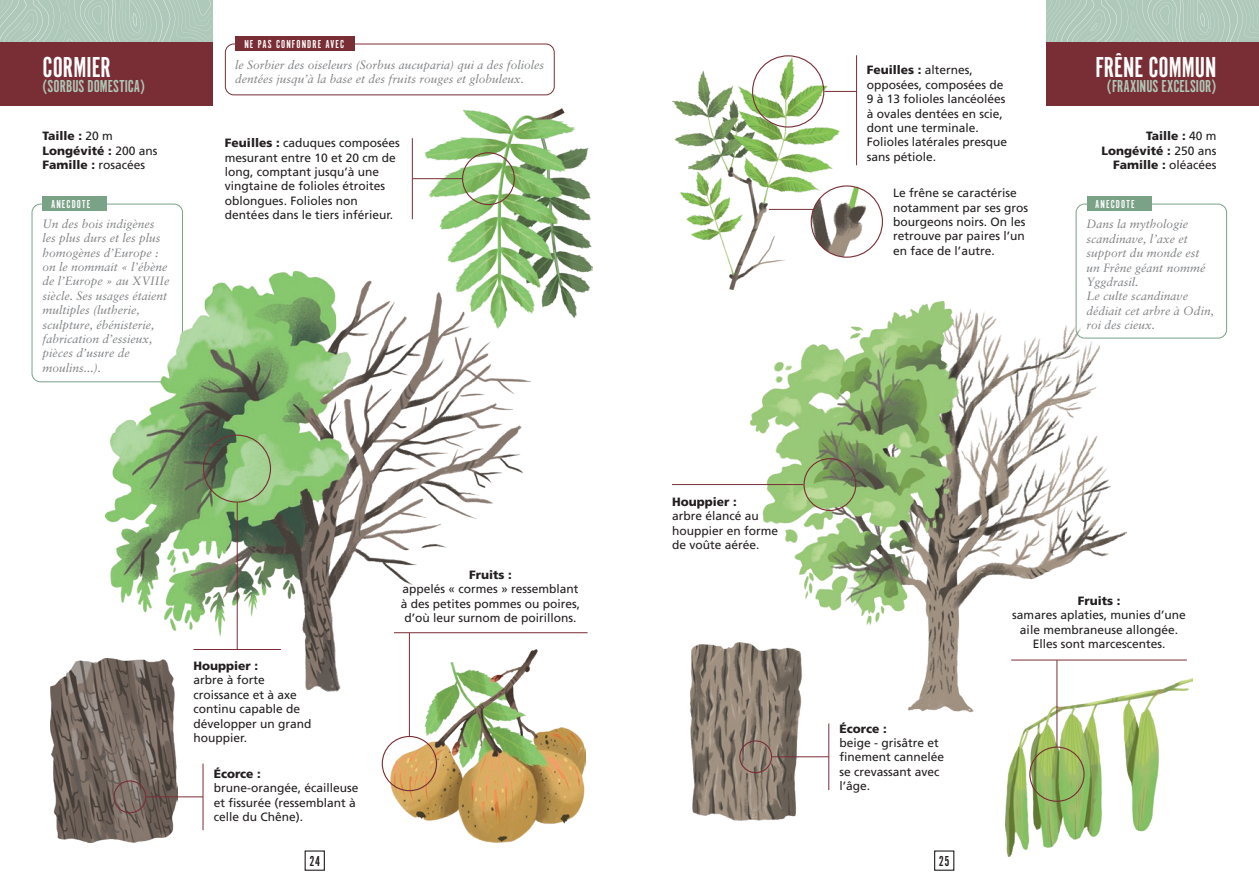
<style>
.page{position:relative;width:1259px;height:893px;background:#fff}
.page>*{position:absolute;margin:0;border:0;box-sizing:border-box;transform-origin:0 0}
.t1{font:30px "Alternate Got No 1 D";color:#fff}
.t2{font:18px "Alternate Got No 1 D";color:#aec8b9}
.t3{font:15px "Alternate Got No 1 D";color:#231f20}
.t4{font:12px/14.4px "Frutiger LT Com";color:#231f20}
.t5{font:italic 12px/14.4px "Sabon LT Pro";color:#808285}
.t6{font:900 12px/14.4px "Frutiger LT Com";color:#231f20}
.t7{font:12px "Alternate Got No 1 D";letter-spacing:.09em;color:#fff}
.s1{font-weight:400}
.s2{font-weight:900}
</style>
<div class="page">
<img style="left:750px;top:302px;width:377px;height:411px">
<img style="left:1005px;top:678px;width:187px;height:179px">
<svg style="left:0;top:0;width:211px;height:43px;background:#b0c7b9"></svg>
<img style="left:424px;top:108px;width:168px;height:210px">
<img style="left:51px;top:658px;width:126px;height:184px">
<img style="left:390px;top:649px;width:195px;height:194px">
<hr style="left:394px;top:632px;width:193px;height:1px;background:#792e35">
<hr style="left:1011px;top:660px;width:175px;height:1px;background:#792e35">
<hr style="left:409px;top:633px;width:1px;height:103px;background:#792e35">
<hr style="left:1056px;top:660px;width:1px;height:86px;background:#792e35">
<svg style="left:1046px;top:0;width:213px;height:43px;background:#b0c7b9"></svg>
<img style="left:673px;top:57px;width:166px;height:232px">
<img style="left:690px;top:638px;width:115px;height:183px">
<div style="left:225px;top:44px;width:329px;height:51px;border:1px solid #792e35;border-radius:9px"></div>
<div style="left:236px;top:37px;width:119px;height:14px;background:#792e35"></div>
<div style="left:32px;top:204px;width:151px;height:178px;border:1px solid #79a287;border-radius:9px"></div>
<div style="left:1075px;top:204px;width:152px;height:134px;border:1px solid #79a287;border-radius:9px"></div>
<div style="left:43px;top:197px;width:64px;height:14px;background:#79a287"></div>
<div style="left:1086px;top:197px;width:65px;height:14px;background:#79a287"></div>
<img style="left:105px;top:271px;width:426px;height:421px">
<div style="left:0;top:43px;width:213px;height:63px;background:#792e35"></div>
<div style="left:462px;top:152px;width:53px;height:53px;border:1px solid #792e35;border-radius:50%"></div>
<div style="left:803px;top:458px;width:53px;height:53px;border:1px solid #792e35;border-radius:50%"></div>
<div style="left:752px;top:55px;width:72px;height:73px;border:1px solid #792e35;border-radius:50%"></div>
<img style="left:811px;top:186px;width:71px;height:71px;border-radius:36px">
<div style="left:810px;top:185px;width:73px;height:73px;border:1px solid #792e35;border-radius:50%"></div>
<hr style="left:412px;top:138px;width:1px;height:81px;background:#792e35">
<hr style="left:856px;top:55px;width:1px;height:110px;background:#792e35">
<hr style="left:412px;top:178px;width:50px;height:1px;background:#792e35">
<hr style="left:672px;top:484px;width:131px;height:1px;background:#792e35">
<div style="left:113px;top:780px;width:33px;height:33px;border:1px solid #792e35;border-radius:50%"></div>
<div style="left:739px;top:740px;width:33px;height:33px;border:1px solid #792e35;border-radius:50%"></div>
<div style="left:203px;top:435px;width:68px;height:68px;border:1px solid #792e35;border-radius:50%"></div>
<hr style="left:146px;top:797px;width:57px;height:1px;background:#792e35">
<hr style="left:772px;top:756px;width:57px;height:1px;background:#792e35">
<div style="left:382px;top:736px;width:55px;height:55px;border:1px solid #792e35;border-radius:50%"></div>
<div style="left:1029px;top:746px;width:55px;height:56px;border:1px solid #792e35;border-radius:50%"></div>
<div style="left:1046px;top:43px;width:213px;height:63px;background:#792e35"></div>
<hr style="left:193px;top:649px;width:88px;height:1px;background:#792e35">
<hr style="left:237px;top:503px;width:1px;height:147px;background:#792e35">
<hr style="left:203px;top:764px;width:1px;height:66px;background:#792e35">
<hr style="left:828px;top:723px;width:1px;height:67px;background:#792e35">
<hr style="left:824px;top:91px;width:32px;height:1px;background:#792e35">
<hr style="left:769px;top:209px;width:44px;height:1px;background:#792e35">
<div style="left:305px;top:850px;width:20px;height:21px;border:1px solid #231f20"></div>
<div style="left:934px;top:850px;width:20px;height:21px;border:1px solid #231f20"></div>
<p class="t7" style="left:244px;top:38px;width:101px">NE PAS CONFONDRE AVEC</p>
<p class="t1" style="left:1095px;top:51px;width:122px">FRÊNE COMMUN</p>
<p class="t2" style="left:1107px;top:76px;width:111px">(FRAXINUS EXCELSIOR)</p>
<p class="t6" style="left:1146px;top:129px;width:72px">Taille : <span class="s1">40 m</span></p>
<p class="t6" style="left:1101px;top:143px;width:117px">Longévité : <span class="s1">250 ans</span></p>
<p class="t6" style="left:1113px;top:158px;width:105px">Famille : <span class="s1">oléacées</span></p>
<p class="t1" style="left:43px;top:51px;width:70px">CORMIER</p>
<p class="t2" style="left:43px;top:76px;width:104px">(SORBUS DOMESTICA)</p>
<p class="t6" style="left:43px;top:129px;width:117px">Taille : <span class="s1">20 m<br></span>Longévité : <span class="s1">200 ans</span></p>
<p class="t6" style="left:43px;top:158px;width:104px">Famille : <span class="s1">rosacées</span></p>
<p class="t5" style="left:235px;top:57px;width:310px">le Sorbier des oiseleurs (Sorbus aucuparia) qui a des folioles dentées jusqu’à la base et des fruits rouges et globuleux.</p>
<p class="t4" style="left:866px;top:63px;width:142px"><span class="s2">Feuilles :</span> alternes, opposées, composées de<br>9 à 13 folioles lancéolées à ovales dentées en scie, dont une terminale.<br>Folioles latérales presque sans pétiole.</p>
<p class="t4" style="left:893px;top:186px;width:136px">Le frêne se caractérise notamment par ses gros bourgeons noirs. On les retrouve par paires l’un en face de l’autre.</p>
<p class="t4" style="left:225px;top:136px;width:176px"><span class="s2">Feuilles :</span> caduques composées mesurant entre 10 et 20 cm de long, comptant jusqu’à une vingtaine de folioles étroites oblongues. Folioles non dentées dans le tiers inférieur.</p>
<p class="t7" style="left:51px;top:198px;width:41px">ANECDOTE</p>
<p class="t7" style="left:1095px;top:198px;width:41px">ANECDOTE</p>
<p class="t5" style="left:43px;top:216px;width:129px">Un des bois indigènes les plus durs et les plus homogènes d’Europe : on le nommait « l’ébène de l’Europe » au XVIIIe siècle. Ses usages étaient multiples (lutherie, sculpture, ébénisterie, fabrication d’essieux, pièces d’usure de moulins...).</p>
<p class="t5" style="left:1086px;top:217px;width:129px">Dans la mythologie scandinave, l’axe et support du monde est un Frêne géant nommé<br>Yggdrasil.<br>Le culte scandinave dédiait cet arbre à Odin,</p>
<p class="t5" style="left:1086px;top:317px;width:70px">roi des cieux.</p>
<p class="t4" style="left:193px;top:659px;width:120px"><span class="s2">Houppier :<br></span>arbre à forte croissance et à axe continu capable de développer un grand houppier.</p>
<p class="t4" style="left:214px;top:767px;width:146px"><span class="s2">Écorce :<br></span>brune-orangée, écailleuse et fissurée (ressemblant à celle du Chêne).</p>
<p class="t4" style="left:401px;top:567px;width:181px;text-align:center"><span class="s2">Fruits :<br></span>appelés « cormes » ressemblant à des petites pommes ou poires, d’où leur surnom de poirillons.</p>
<p class="t4" style="left:672px;top:494px;width:108px"><span class="s2">Houppier :<br></span>arbre élancé au houppier en forme</p>
<p class="t4" style="left:672px;top:538px;width:89px">de voûte aérée.</p>
<p class="t4" style="left:839px;top:721px;width:106px"><span class="s2">Écorce :<br></span>beige - grisâtre et finement cannelée se crevassant avec l’âge.</p>
<p class="t3" style="left:309px;top:853px;width:12px">24</p>
<p class="t3" style="left:939px;top:853px;width:12px">25</p>
<p class="t4" style="left:1012px;top:594px;width:175px;text-align:center"><span class="s2">Fruits :<br></span>samares aplaties, munies d’une aile membraneuse allongée.<br>Elles sont marcescentes.</p>
</div>
